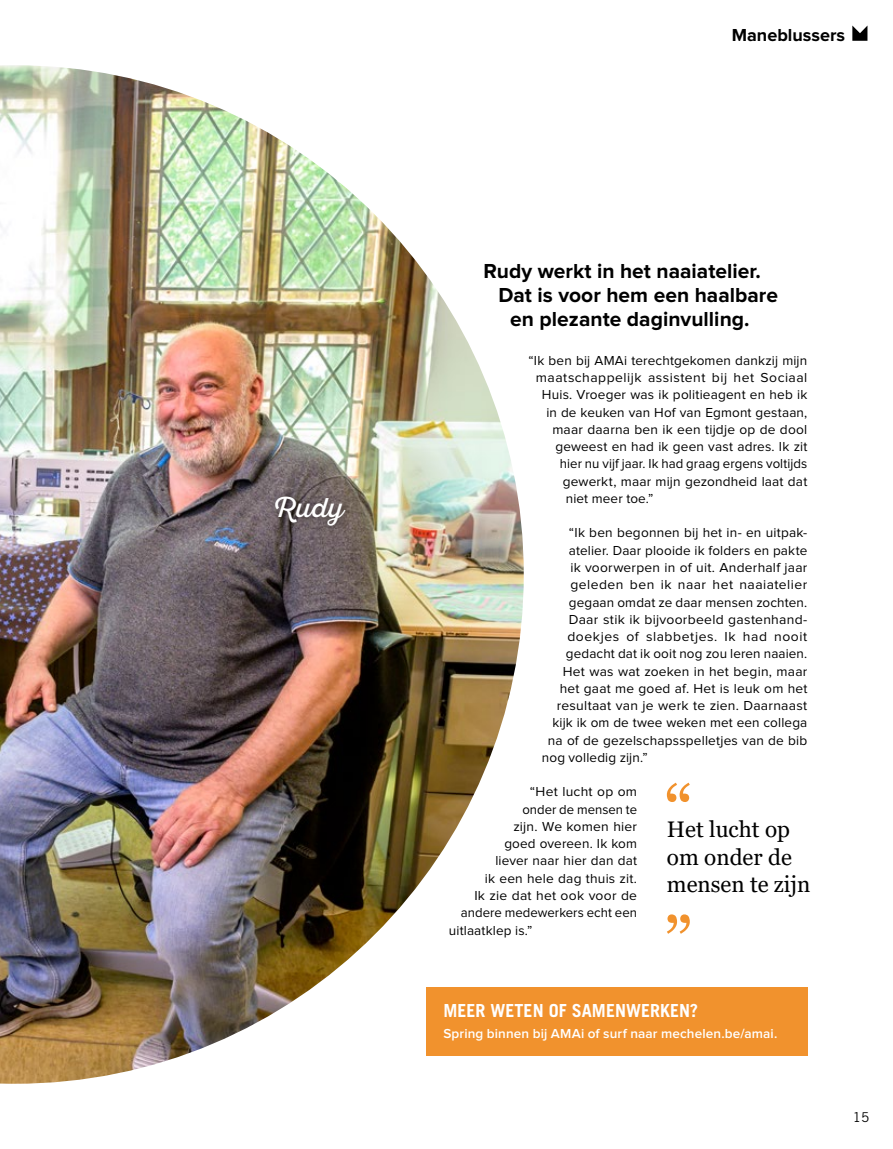
<style>
.page{position:relative;width:893px;height:1149px;background:#fff}
.page>*{position:absolute;margin:0;border:0;box-sizing:border-box;transform-origin:0 0}
.t1{font:27px "Sant Elia Script";color:#fff}
.t2{font:22.5px/27px "Georgia";color:#000}
.t3{font:700 21px "Proxima Nova";color:#000}
.t4{font:700 18px "Trade Gothic LT Std";color:#fff}
.t5{font:700 18px "Proxima Nova";color:#000}
.t6{font:13.5px "Proxima Nova";letter-spacing:.015em;color:#000}
.t7{font:13.5px "Proxima Nova";letter-spacing:.035em;color:#000}
.t8{font:600 13.5px "Proxima Nova";letter-spacing:.01em;color:#fff}
.t9{font:13.5px "Proxima Nova";letter-spacing:.04em;color:#000}
.t10{font:13.5px "Trade Gothic LT Std";color:#000}
</style>
<div class="page">
<img style="left:0;top:65px;width:524px;height:1018px">
<div style="left:426px;top:986px;width:382px;height:69px;background:#f1922d"></div>
<div style="left:267px;top:488px;width:87px;height:46px;background:#000;opacity:.41"></div>
<svg style="left:667px;top:914px;width:23px;height:19px"></svg>
<svg style="left:667px;top:782px;width:23px;height:19px"></svg>
<svg style="left:852px;top:26px;width:15px;height:15px"></svg>
<h1 class="t1" style="left:273px;top:491px;width:71px">Rudy</h1>
<h3 class="t5" style="left:732px;top:24px;width:115px">Maneblussers</h3>
<h3 class="t3" style="left:483px;top:259px;width:279px">Rudy werkt in het naaiatelier.</h3>
<h3 class="t3" style="left:498px;top:283px;width:281px">Dat is voor hem een haalbare</h3>
<h3 class="t3" style="left:510px;top:307px;width:241px">en plezante daginvulling.</h3>
<p class="t6" style="left:528px;top:352px;width:280px">“Ik ben bij AMAi terechtgekomen dankzij mijn</p>
<p class="t7" style="left:536px;top:370px;width:273px">maatschappelijk assistent bij het Sociaal</p>
<p class="t6" style="left:542px;top:387px;width:267px">Huis. Vroeger was ik politieagent en heb ik</p>
<p class="t6" style="left:546px;top:404px;width:262px">in de keuken van Hof van Egmont gestaan,</p>
<p class="t6" style="left:552px;top:421px;width:256px">maar daarna ben ik een tijdje op de dool</p>
<p class="t6" style="left:555px;top:439px;width:254px">geweest en had ik geen vast adres. Ik zit</p>
<p class="t6" style="left:560px;top:456px;width:249px">hier nu vijf jaar. Ik had graag ergens voltijds</p>
<p class="t6" style="left:563px;top:473px;width:246px">gewerkt, maar mijn gezondheid laat dat</p>
<p class="t6" style="left:566px;top:490px;width:89px">niet meer toe.”</p>
<p class="t6" style="left:569px;top:525px;width:239px">“Ik ben begonnen bij het in- en uitpak-</p>
<p class="t6" style="left:569px;top:542px;width:240px">atelier. Daar plooide ik folders en pakte</p>
<p class="t6" style="left:570px;top:559px;width:239px">ik voorwerpen in of uit. Anderhalf jaar</p>
<p class="t7" style="left:570px;top:577px;width:238px">geleden ben ik naar het naaiatelier</p>
<p class="t6" style="left:569px;top:594px;width:240px">gegaan omdat ze daar mensen zochten.</p>
<p class="t6" style="left:569px;top:611px;width:240px">Daar stik ik bijvoorbeeld gastenhand-</p>
<p class="t9" style="left:567px;top:628px;width:241px">doekjes of slabbetjes. Ik had nooit</p>
<p class="t6" style="left:566px;top:646px;width:243px">gedacht dat ik ooit nog zou leren naaien.</p>
<p class="t6" style="left:563px;top:663px;width:246px">Het was wat zoeken in het begin, maar</p>
<p class="t6" style="left:560px;top:680px;width:249px">het gaat me goed af. Het is leuk om het</p>
<p class="t6" style="left:557px;top:697px;width:252px">resultaat van je werk te zien. Daarnaast</p>
<p class="t6" style="left:552px;top:715px;width:257px">kijk ik om de twee weken met een collega</p>
<p class="t6" style="left:548px;top:732px;width:261px">na of de gezelschapsspelletjes van de bib</p>
<p class="t6" style="left:542px;top:749px;width:107px">nog volledig zijn.”</p>
<p class="t6" style="left:530px;top:784px;width:109px">“Het lucht op om</p>
<p class="t6" style="left:522px;top:801px;width:116px">onder de mensen te</p>
<p class="t6" style="left:513px;top:818px;width:125px">zijn. We komen hier</p>
<p class="t6" style="left:504px;top:835px;width:134px">goed overeen. Ik kom</p>
<p class="t6" style="left:495px;top:853px;width:143px">liever naar hier dan dat</p>
<p class="t6" style="left:485px;top:870px;width:154px">ik een hele dag thuis zit.</p>
<p class="t6" style="left:474px;top:887px;width:164px">Ik zie dat het ook voor de</p>
<p class="t6" style="left:461px;top:904px;width:178px">andere medewerkers echt een</p>
<p class="t6" style="left:449px;top:922px;width:85px">uitlaatklep is.”</p>
<h2 class="t2" style="left:667px;top:816px;width:145px">Het lucht op om onder de mensen te zijn</h2>
<h3 class="t4" style="left:443px;top:999px;width:256px">MEER WETEN OF SAMENWERKEN?</h3>
<p class="t8" style="left:443px;top:1025px;width:335px">Spring binnen bij AMAi of surf naar mechelen.be/amai.</p>
<p class="t10" style="left:853px;top:1108px;width:18px">15</p>
</div>
